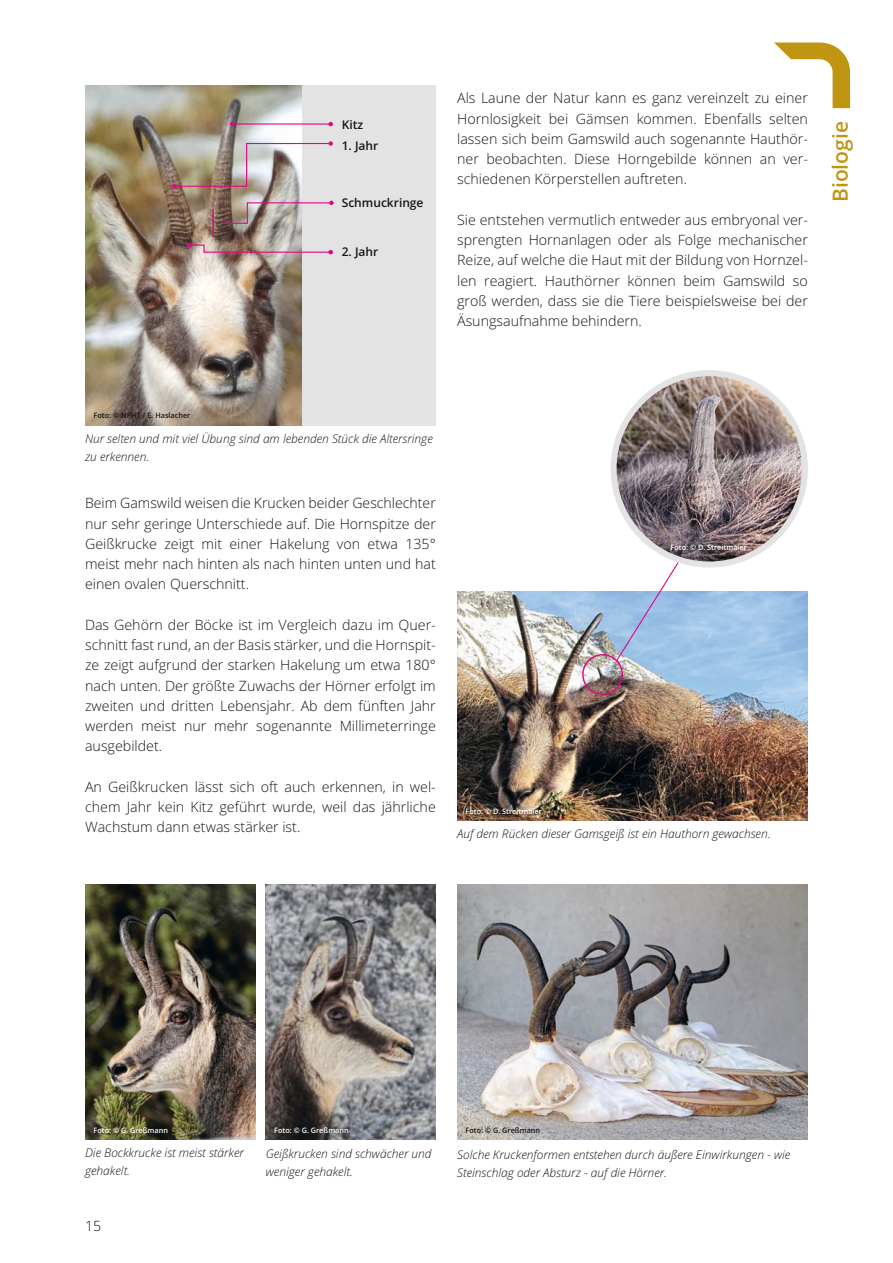
<style>
.page{position:relative;width:893px;height:1263px;background:#fff}
.page>*{position:absolute;margin:0;border:0;box-sizing:border-box;transform-origin:0 0}
.t1{font:600 21px "Open Sans";color:#bf9512}
.t2{font:300 14.25px/20.2px "Open Sans";color:#151616;text-align:justify}
.t3{font:italic 300 12px/18px "Open Sans";color:#151616}
.t4{font:600 12px "Open Sans";color:#151616}
.t5{font:600 7.5px "Open Sans";color:#fff}
.t6{font:600 7.5px "Open Sans";color:#151616}
</style>
<div class="page">
<svg style="left:774px;top:43px;width:76px;height:65px"></svg>
<img style="left:614px;top:373px;width:191px;height:191px;border-radius:50%">
<div style="left:611px;top:370px;width:197px;height:197px;border:6px solid #e3e3e3;border-radius:50%"></div>
<img style="left:457px;top:884px;width:351px;height:256px">
<img style="left:457px;top:591px;width:351px;height:230px">
<img style="left:85px;top:85px;width:218px;height:340px">
<img style="left:85px;top:884px;width:170px;height:256px">
<img style="left:266px;top:884px;width:170px;height:256px">
<svg style="left:615px;top:561px;width:65px;height:101px"></svg>
<div style="left:303px;top:85px;width:133px;height:340px;background:#e3e3e3"></div>
<div style="left:582px;top:654px;width:41px;height:41px;border:2px solid #e10886;border-radius:50%"></div>
<hr style="left:232px;top:123px;width:99px;height:2px;background:#e10886">
<svg style="left:328px;top:122px;width:5px;height:4px"></svg>
<svg style="left:230px;top:122px;width:4px;height:4px"></svg>
<svg style="left:172px;top:141px;width:161px;height:47px"></svg>
<svg style="left:221px;top:201px;width:113px;height:23px"></svg>
<svg style="left:187px;top:243px;width:146px;height:11px"></svg>
<hr style="left:212px;top:209px;width:2px;height:28px;background:#e10886">
<p class="t4" style="left:342px;top:116px;width:23px">Kitz</p>
<p class="t4" style="left:342px;top:137px;width:38px">1. Jahr</p>
<p class="t4" style="left:342px;top:195px;width:83px">Schmuckringe</p>
<p class="t4" style="left:342px;top:244px;width:38px">2. Jahr</p>
<p class="t2" style="left:457px;top:88px;width:352px">Als Laune der Natur kann es ganz vereinzelt zu einer Hornlosigkeit bei Gämsen kommen. Ebenfalls selten lassen sich beim Gamswild auch sogenannte Hauthör&shy;ner beobachten. Diese Horngebilde können an ver&shy;schiedenen Körperstellen auftreten.</p>
<p class="t2" style="left:457px;top:209px;width:352px">Sie entstehen vermutlich entweder aus embryonal ver&shy;sprengten Hornanlagen oder als Folge mechanischer Reize, auf welche die Haut mit der Bildung von Hornzel&shy;len reagiert. Hauthörner können beim Gamswild so groß werden, dass sie die Tiere beispielsweise bei der Äsungsaufnahme behindern.</p>
<h1 class="t1" style="left:826px;top:202px;width:82px;rotate:-90deg">Biologie</h1>
<p class="t6" style="left:94px;top:410px;width:98px">Foto: © NPHT / E. Haslacher</p>
<p class="t3" style="left:85px;top:429px;width:349px">Nur selten und mit viel Übung sind am lebenden Stück die Altersringe zu erkennen.</p>
<p class="t2" style="left:85px;top:493px;width:352px">Beim Gamswild weisen die Krucken beider Geschlechter nur sehr geringe Unterschiede auf. Die Hornspitze der Geißkrucke zeigt mit einer Hakelung von etwa 135° meist mehr nach hinten als nach hinten unten und hat einen ovalen Querschnitt.</p>
<p class="t2" style="left:85px;top:614px;width:352px">Das Gehörn der Böcke ist im Vergleich dazu im Quer&shy;schnitt fast rund, an der Basis stärker, und die Hornspit&shy;ze zeigt aufgrund der starken Hakelung um etwa 180° nach unten. Der größte Zuwachs der Hörner erfolgt im zweiten und dritten Lebensjahr. Ab dem fünften Jahr werden meist nur mehr sogenannte Millimeterringe ausgebildet.</p>
<p class="t2" style="left:85px;top:776px;width:352px">An Geißkrucken lässt sich oft auch erkennen, in wel&shy;chem Jahr kein Kitz geführt wurde, weil das jährliche Wachstum dann etwas stärker ist.</p>
<p class="t5" style="left:671px;top:542px;width:78px">Foto: © D. Streitmaier</p>
<p class="t5" style="left:466px;top:806px;width:78px">Foto: © D. Streitmaier</p>
<p class="t3" style="left:457px;top:825px;width:315px">Auf dem Rücken dieser Gamsgeiß ist ein Hauthorn gewachsen.</p>
<p class="t5" style="left:94px;top:1125px;width:76px">Foto: © G. Greßmann</p>
<p class="t5" style="left:274px;top:1125px;width:76px">Foto: © G. Greßmann</p>
<p class="t3" style="left:85px;top:1143px;width:160px">Die Bockkrucke ist meist stärker gehakelt.</p>
<p class="t3" style="left:266px;top:1144px;width:167px">Geißkrucken sind schwächer und weniger gehakelt.</p>
<p class="t2" style="left:85px;top:1216px;width:18px">15</p>
<p class="t6" style="left:466px;top:1125px;width:76px">Foto: © G. Greßmann</p>
<p class="t3" style="left:457px;top:1145px;width:335px">Solche Kruckenformen entstehen durch äußere Einwirkungen - wie<br>Steinschlag oder Absturz - auf die Hörner.</p>
</div>
